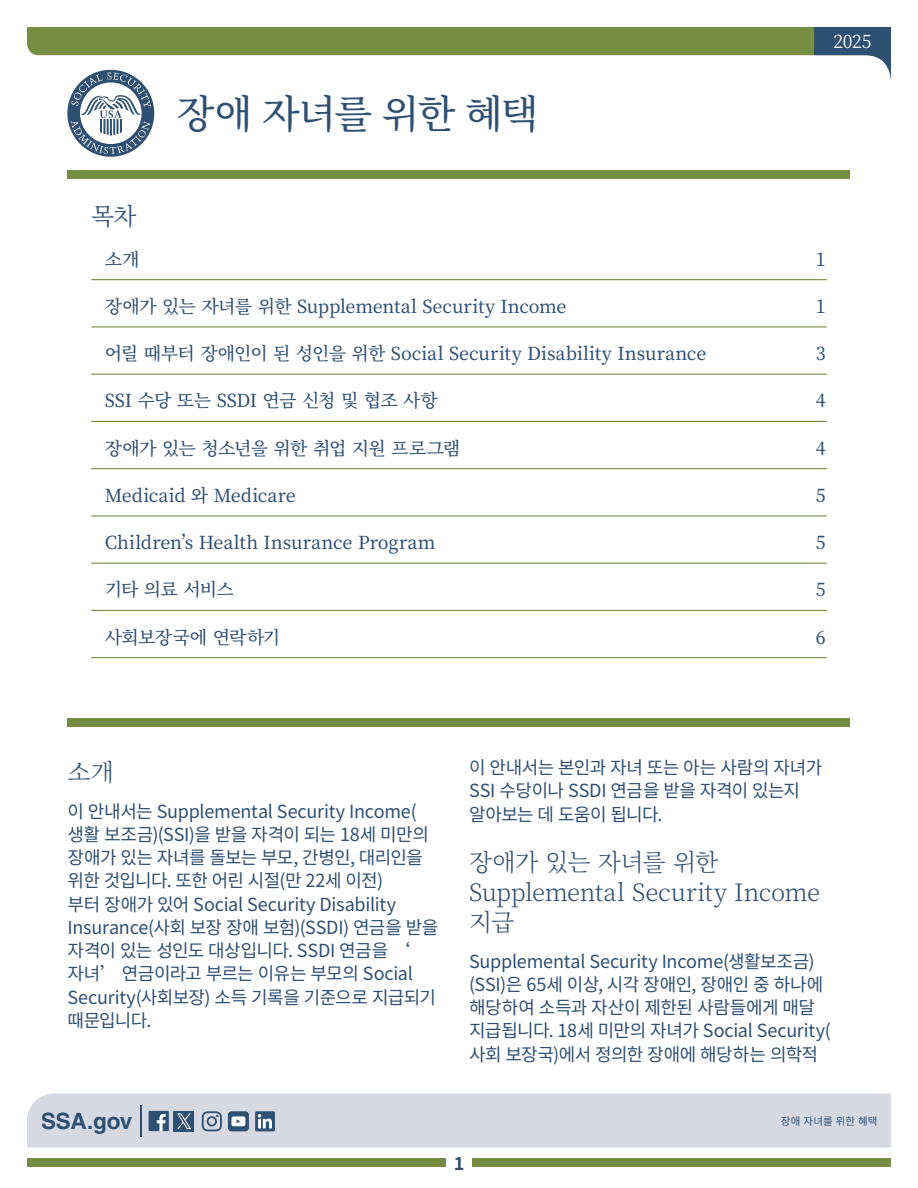
<style>
.page{position:relative;width:918px;height:1188px;background:#fff}
.page>*{position:absolute;margin:0;border:0;box-sizing:border-box;transform-origin:0 0}
.t1{font:500 39px "Noto Serif CJ Kkr";letter-spacing:-.045em;color:#2e5072}
.t2{font:300 24px/30px "Noto Serif CJ Kkr";letter-spacing:-.025em;color:#2e5072}
.t3{font:24px "Noto Serif CJ Kkr";color:#2e5072}
.t4{font:700 22.5px "Helvetica";letter-spacing:-.015em;color:#2e5072}
.t5{font:18px/23.2px "Noto Sans CJ Kkr";letter-spacing:-.015em;color:#2e5072}
.t6{font:500 18px "Noto Serif CJ Kkr";letter-spacing:-.01em;color:#2e5072}
.t7{font:500 18px "Noto Serif CJ Kkr";letter-spacing:-.04em;color:#2e5072}
.t8{font:18px "Noto Serif CJ Kkr";color:#fff}
.t9{font:700 18px "Noto Sans CJ Kkr";color:#2e5072}
.t10{font:10.5px "Noto Sans CJ Kkr";color:#2e5072}
</style>
<div class="page">
<div style="left:27px;top:1159px;width:419px;height:8px;background:#778d42"></div>
<div style="left:472px;top:1159px;width:419px;height:8px;background:#778d42"></div>
<div style="left:27px;top:1094px;width:864px;height:54px;background:#d6d9e2"></div>
<svg style="left:27px;top:27px;width:787px;height:45px;fill:#778d42"></svg>
<svg style="left:814px;top:27px;width:77px;height:53px"></svg>
<div style="left:68px;top:171px;width:782px;height:8px;background:#778d42"></div>
<div style="left:68px;top:718px;width:782px;height:8px;background:#778d42"></div>
<svg style="left:67px;top:70px;width:87px;height:87px"></svg>
<svg style="left:71px;top:72px;width:80px;height:82px"></svg>
<hr style="left:91px;top:279px;width:736px;height:1px;background:#778d42">
<hr style="left:91px;top:326px;width:736px;height:1px;background:#778d42">
<hr style="left:91px;top:374px;width:736px;height:1px;background:#778d42">
<hr style="left:91px;top:421px;width:736px;height:1px;background:#778d42">
<hr style="left:91px;top:468px;width:736px;height:1px;background:#778d42">
<hr style="left:91px;top:515px;width:736px;height:1px;background:#778d42">
<hr style="left:91px;top:563px;width:736px;height:1px;background:#778d42">
<hr style="left:91px;top:610px;width:736px;height:1px;background:#778d42">
<hr style="left:91px;top:657px;width:736px;height:1px;background:#778d42">
<hr style="left:140px;top:1105px;width:2px;height:32px;background:#2e5072">
<div style="left:149px;top:1111px;width:20px;height:20px;background:#2e5072"></div>
<svg style="left:157px;top:1114px;width:9px;height:17px"></svg>
<svg style="left:173px;top:1112px;width:21px;height:19px"></svg>
<svg style="left:228px;top:1111px;width:21px;height:20px"></svg>
<svg style="left:202px;top:1111px;width:20px;height:20px"></svg>
<svg style="left:255px;top:1111px;width:20px;height:20px"></svg>
<h1 class="t1" style="left:177px;top:92px;width:363px">장애 자녀를 위한 혜택</h1>
<p class="t8" style="left:833px;top:31px;width:40px">2025</p>
<h1 class="t3" style="left:91px;top:203px;width:46px">목차</h1>
<p class="t6" style="left:105px;top:249px;width:36px">소개</p>
<p class="t6" style="left:816px;top:249px;width:11px">1</p>
<p class="t6" style="left:105px;top:296px;width:463px">장애가 있는 자녀를 위한 Supplemental Security Income</p>
<p class="t6" style="left:816px;top:296px;width:11px">1</p>
<p class="t6" style="left:105px;top:343px;width:603px">어릴 때부터 장애인이 된 성인을 위한 Social Security Disability Insurance</p>
<p class="t6" style="left:816px;top:343px;width:11px">3</p>
<p class="t6" style="left:105px;top:391px;width:335px">SSI 수당 또는 SSDI 연금 신청 및 협조 사항</p>
<p class="t6" style="left:816px;top:391px;width:11px">4</p>
<p class="t7" style="left:105px;top:438px;width:357px">장애가 있는 청소년을 위한 취업 지원 프로그램</p>
<p class="t6" style="left:816px;top:438px;width:11px">4</p>
<p class="t6" style="left:105px;top:485px;width:193px">Medicaid 와 Medicare</p>
<p class="t6" style="left:816px;top:485px;width:11px">5</p>
<p class="t6" style="left:105px;top:532px;width:332px">Children’s Health Insurance Program</p>
<p class="t6" style="left:816px;top:532px;width:11px">5</p>
<p class="t6" style="left:105px;top:580px;width:131px">기타 의료 서비스</p>
<p class="t6" style="left:816px;top:580px;width:11px">5</p>
<p class="t7" style="left:105px;top:627px;width:177px">사회보장국에 연락하기</p>
<p class="t6" style="left:816px;top:627px;width:11px">6</p>
<h1 class="t2" style="left:68px;top:758px;width:48px">소개</h1>
<p class="t5" style="left:68px;top:800px;width:372px">이 안내서는 Supplemental Security Income( 생활 보조금)(SSI)을 받을 자격이 되는 18세 미만의 장애가 있는 자녀를 돌보는 부모, 간병인, 대리인을 위한 것입니다. 또한 어린 시절(만 22세 이전)<br>부터 장애가 있어 Social Security Disability<br>Insurance(사회 보장 장애 보험)(SSDI) 연금을 받을 자격이 있는 성인도 대상입니다. SSDI 연금을 ‘ 자녀’ 연금이라고 부르는 이유는 부모의 Social<br>Security(사회보장) 소득 기록을 기준으로 지급되기 때문입니다.</p>
<p class="t5" style="left:469px;top:756px;width:355px">이 안내서는 본인과 자녀 또는 아는 사람의 자녀가<br>SSI 수당이나 SSDI 연금을 받을 자격이 있는지 알아보는 데 도움이 됩니다.</p>
<h1 class="t2" style="left:469px;top:848px;width:353px">장애가 있는 자녀를 위한<br>Supplemental Security Income 지급</h1>
<p class="t5" style="left:469px;top:950px;width:363px">Supplemental Security Income(생활보조금) (SSI)은 65세 이상, 시각 장애인, 장애인 중 하나에 해당하여 소득과 자산이 제한된 사람들에게 매달 지급됩니다. 18세 미만의 자녀가 Social Security( 사회 보장국)에서 정의한 장애에 해당하는 의학적</p>
<p class="t4" style="left:41px;top:1108px;width:93px">SSA.gov</p>
<p class="t9" style="left:454px;top:1153px;width:12px">1</p>
<p class="t10" style="left:781px;top:1115px;width:98px">장애 자녀를 위한 혜택</p>
</div>
